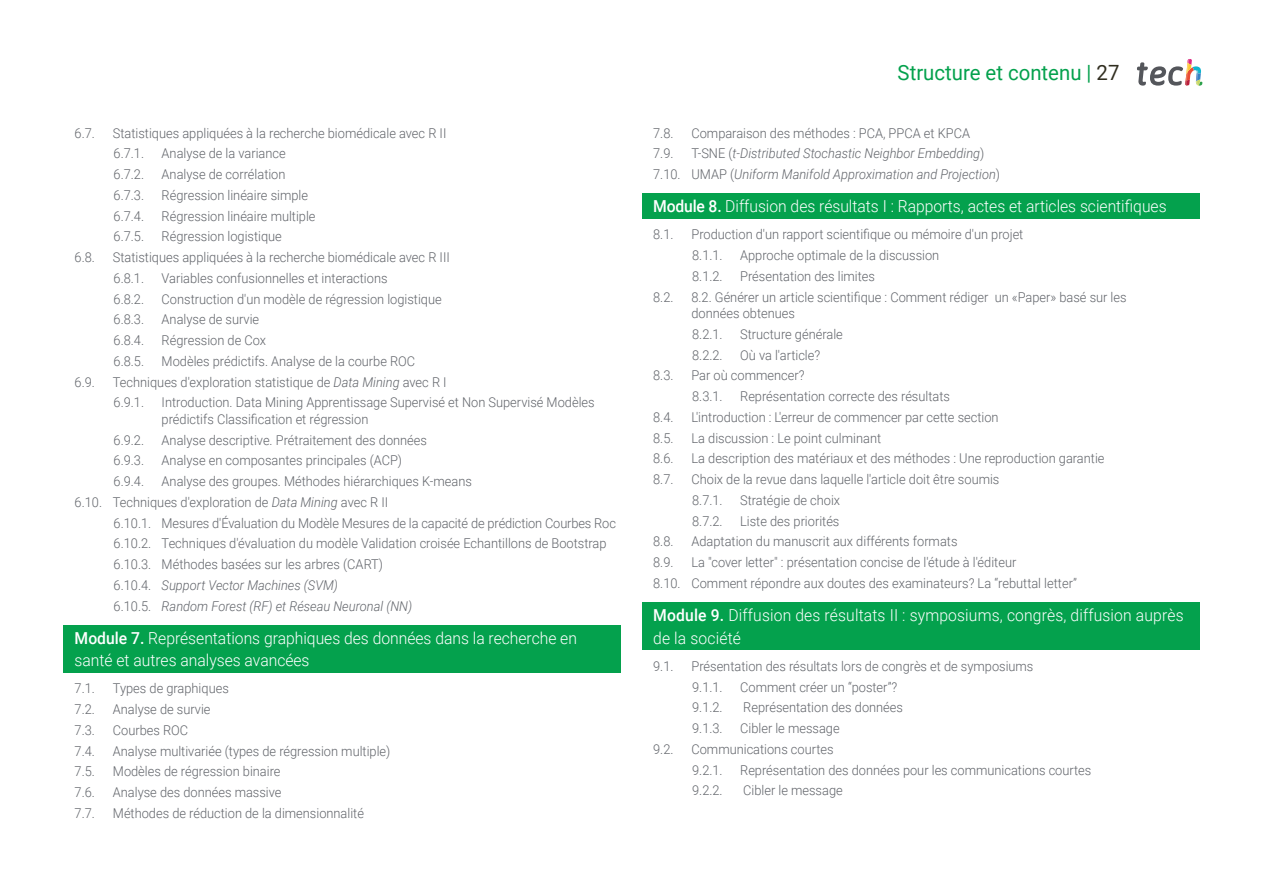
<style>
.page{position:relative;width:1263px;height:893px;background:#fff}
.page>*{position:absolute;margin:0;border:0;box-sizing:border-box;transform-origin:0 0}
.t1{font:21px "Roboto";color:#04a14d}
.t2{font:300 16.5px/22.5px "Roboto";color:#fff;scale:.95 1}
.t3{font:300 13.5px/20.7px "Roboto";color:#61646a;scale:.95 1}
.t4{font:italic 300 13.5px/20.7px "Roboto";color:#61646a;scale:.95 1}
.s1{font-style:italic}
.s2{font-weight:500}
.s3{color:#312e20}
.s4{font-style:normal}
</style>
<div class="page">
<div style="left:64px;top:625px;width:557px;height:48px;background:#04a14d"></div>
<div style="left:642px;top:194px;width:557px;height:25px;background:#04a14d"></div>
<div style="left:642px;top:602px;width:557px;height:48px;background:#04a14d"></div>
<svg style="left:1137px;top:59px;width:65px;height:27px"></svg>
<p class="t3" style="left:75px;top:122px;width:23px">6.7.</p>
<p class="t3" style="left:113px;top:122px;width:353px">Statistiques appliquées à la recherche biomédicale avec R II<br>6.7.1.</p>
<p class="t3" style="left:162px;top:143px;width:132px">Analyse de la variance</p>
<p class="t3" style="left:114px;top:163px;width:34px">6.7.2.</p>
<p class="t3" style="left:162px;top:163px;width:132px">Analyse de corrélation</p>
<p class="t3" style="left:114px;top:184px;width:34px">6.7.3.</p>
<p class="t3" style="left:162px;top:184px;width:156px">Régression linéaire simple</p>
<p class="t3" style="left:114px;top:205px;width:34px">6.7.4.</p>
<p class="t3" style="left:162px;top:205px;width:163px">Régression linéaire multiple</p>
<p class="t3" style="left:114px;top:226px;width:34px">6.7.5.</p>
<p class="t3" style="left:162px;top:226px;width:128px">Régression logistique</p>
<p class="t3" style="left:75px;top:246px;width:23px">6.8.</p>
<p class="t3" style="left:113px;top:246px;width:356px">Statistiques appliquées à la recherche biomédicale avec R III<br>6.8.1.</p>
<p class="t3" style="left:162px;top:267px;width:239px">Variables confusionnelles et interactions</p>
<p class="t3" style="left:114px;top:288px;width:34px">6.8.2.</p>
<p class="t3" style="left:162px;top:288px;width:296px">Construction d'un modèle de régression logistique</p>
<p class="t3" style="left:114px;top:309px;width:34px">6.8.3.</p>
<p class="t3" style="left:162px;top:309px;width:104px">Analyse de survie</p>
<p class="t3" style="left:114px;top:329px;width:34px">6.8.4.</p>
<p class="t3" style="left:162px;top:329px;width:111px">Régression de Cox</p>
<p class="t3" style="left:114px;top:350px;width:34px">6.8.5.</p>
<p class="t3" style="left:162px;top:350px;width:268px">Modèles prédictifs. Analyse de la courbe ROC</p>
<p class="t3" style="left:75px;top:371px;width:23px">6.9.</p>
<p class="t3" style="left:113px;top:371px;width:353px">Techniques d'exploration statistique de <span class="s1">Data Mining</span> avec R I<br>6.9.1.</p>
<p class="t3" style="left:162px;top:394px;width:457px;line-height:16.5px">Introduction. Data Mining Apprentissage Supervisé et Non Supervisé Modèles prédictifs Classification et régression</p>
<p class="t3" style="left:114px;top:429px;width:34px">6.9.2.</p>
<p class="t3" style="left:162px;top:429px;width:281px">Analyse descriptive. Prétraitement des données</p>
<p class="t3" style="left:114px;top:450px;width:34px">6.9.3.</p>
<p class="t3" style="left:162px;top:450px;width:255px">Analyse en composantes principales (ACP)</p>
<p class="t3" style="left:114px;top:470px;width:34px">6.9.4.</p>
<p class="t3" style="left:75px;top:470px;width:420px;text-indent:87px">Analyse des groupes. Méthodes hiérarchiques K-means<br>6.10. Techniques d'exploration de <span class="s1">Data Mining</span> avec R II</p>
<p class="t3" style="left:114px;top:512px;width:530px">6.10.1. Mesures d'Évaluation du Modèle Mesures de la capacité de prédiction Courbes Roc 6.10.2. Techniques d'évaluation du modèle Validation croisée Echantillons de Bootstrap 6.10.3. Méthodes basées sur les arbres (CART)<br>6.10.4. <span class="s1">Support Vector Machines (SVM)<br></span>6.10.5. <span class="s1">Random Forest (RF) et Réseau Neuronal (NN)</span></p>
<p class="t2" style="left:75px;top:626px;width:530px"><span class="s2">Module 7.</span> Représentations graphiques des données dans la recherche en santé et autres analyses avancées</p>
<p class="t3" style="left:75px;top:678px;width:23px">7.1.</p>
<p class="t3" style="left:113px;top:678px;width:124px">Types de graphiques</p>
<p class="t3" style="left:75px;top:699px;width:23px">7.2.</p>
<p class="t3" style="left:113px;top:699px;width:104px">Analyse de survie</p>
<p class="t3" style="left:75px;top:719px;width:23px">7.3.</p>
<p class="t3" style="left:113px;top:719px;width:81px">Courbes ROC</p>
<p class="t3" style="left:75px;top:740px;width:23px">7.4.</p>
<p class="t3" style="left:113px;top:740px;width:294px">Analyse multivariée (types de régression multiple)</p>
<p class="t3" style="left:75px;top:761px;width:23px">7.5.</p>
<p class="t3" style="left:113px;top:761px;width:178px">Modèles de régression binaire</p>
<p class="t3" style="left:75px;top:782px;width:23px">7.6.</p>
<p class="t3" style="left:113px;top:782px;width:179px">Analyse des données massive</p>
<p class="t3" style="left:75px;top:802px;width:23px">7.7.</p>
<p class="t3" style="left:113px;top:802px;width:266px">Méthodes de réduction de la dimensionnalité</p>
<h1 class="t1" style="left:898px;top:57px;width:223px">Structure et contenu | <span class="s3">27</span></h1>
<p class="t3" style="left:653px;top:122px;width:23px">7.8.</p>
<p class="t3" style="left:691px;top:122px;width:295px">Comparaison des méthodes : PCA, PPCA et KPCA</p>
<p class="t3" style="left:653px;top:143px;width:23px">7.9.</p>
<p class="t4" style="left:653px;top:143px;width:367px;text-indent:38px"><span class="s4">T-SNE (</span>t-Distributed Stochastic Neighbor Embedding<span class="s4">)<br>7.10. UMAP (</span>Uniform Manifold Approximation and Projection<span class="s4">)</span></p>
<p class="t2" style="left:653px;top:195px;width:542px"><span class="s2">Module 8.</span> Diffusion des résultats I : Rapports, actes et articles scientifiques</p>
<p class="t3" style="left:653px;top:224px;width:23px">8.1.</p>
<p class="t3" style="left:691px;top:224px;width:351px">Production d'un rapport scientifique ou mémoire d'un projet<br>8.1.1.</p>
<p class="t3" style="left:740px;top:245px;width:211px">Approche optimale de la discussion</p>
<p class="t3" style="left:692px;top:265px;width:34px">8.1.2.</p>
<p class="t3" style="left:740px;top:265px;width:143px">Présentation des limites</p>
<p class="t3" style="left:653px;top:286px;width:23px">8.2.</p>
<p class="t3" style="left:691px;top:288px;width:460px;line-height:16.5px">8.2. Générer un article scientifique : Comment rédiger un «Paper» basé sur les données obtenues</p>
<p class="t3" style="left:692px;top:323px;width:34px">8.2.1.</p>
<p class="t3" style="left:740px;top:323px;width:110px">Structure générale</p>
<p class="t3" style="left:692px;top:344px;width:34px">8.2.2.</p>
<p class="t3" style="left:740px;top:344px;width:86px">Où va l'article?</p>
<p class="t3" style="left:653px;top:365px;width:23px">8.3.</p>
<p class="t3" style="left:691px;top:365px;width:120px">Par où commencer?<br>8.3.1.</p>
<p class="t3" style="left:740px;top:386px;width:222px">Représentation correcte des résultats</p>
<p class="t3" style="left:653px;top:406px;width:23px">8.4.</p>
<p class="t3" style="left:691px;top:406px;width:325px">L'introduction : L'erreur de commencer par cette section</p>
<p class="t3" style="left:653px;top:427px;width:23px">8.5.</p>
<p class="t3" style="left:691px;top:427px;width:201px">La discussion : Le point culminant</p>
<p class="t3" style="left:653px;top:448px;width:23px">8.6.</p>
<p class="t3" style="left:691px;top:448px;width:436px">La description des matériaux et des méthodes : Une reproduction garantie</p>
<p class="t3" style="left:653px;top:469px;width:23px">8.7.</p>
<p class="t3" style="left:691px;top:469px;width:326px">Choix de la revue dans laquelle l'article doit être soumis<br>8.7.1.</p>
<p class="t3" style="left:740px;top:489px;width:107px">Stratégie de choix</p>
<p class="t3" style="left:692px;top:510px;width:34px">8.7.2.</p>
<p class="t3" style="left:740px;top:510px;width:106px">Liste des priorités</p>
<p class="t3" style="left:653px;top:531px;width:23px">8.8.</p>
<p class="t3" style="left:691px;top:531px;width:282px">Adaptation du manuscrit aux différents formats</p>
<p class="t3" style="left:653px;top:552px;width:23px">8.9.</p>
<p class="t3" style="left:653px;top:552px;width:448px;text-indent:38px">La "cover letter" : présentation concise de l'étude à l'éditeur<br>8.10. Comment répondre aux doutes des examinateurs? La “rebuttal letter”</p>
<p class="t2" style="left:653px;top:603px;width:560px"><span class="s2">Module 9.</span> Diffusion des résultats II : symposiums, congrès, diffusion auprès de la société</p>
<p class="t3" style="left:653px;top:655px;width:23px">9.1.</p>
<p class="t3" style="left:691px;top:655px;width:361px">Présentation des résultats lors de congrès et de symposiums<br>9.1.1.</p>
<p class="t3" style="left:740px;top:676px;width:167px">Comment créer un “poster”?</p>
<p class="t3" style="left:692px;top:697px;width:34px">9.1.2.</p>
<p class="t3" style="left:743px;top:697px;width:170px">Représentation des données</p>
<p class="t3" style="left:692px;top:717px;width:34px">9.1.3.</p>
<p class="t3" style="left:740px;top:717px;width:106px">Cibler le message</p>
<p class="t3" style="left:653px;top:738px;width:23px">9.2.</p>
<p class="t3" style="left:691px;top:738px;width:151px">Communications courtes<br>9.2.1.</p>
<p class="t3" style="left:740px;top:759px;width:371px">Représentation des données pour les communications courtes</p>
<p class="t3" style="left:692px;top:780px;width:34px">9.2.2.</p>
<p class="t3" style="left:743px;top:780px;width:106px">Cibler le message</p>
</div>
